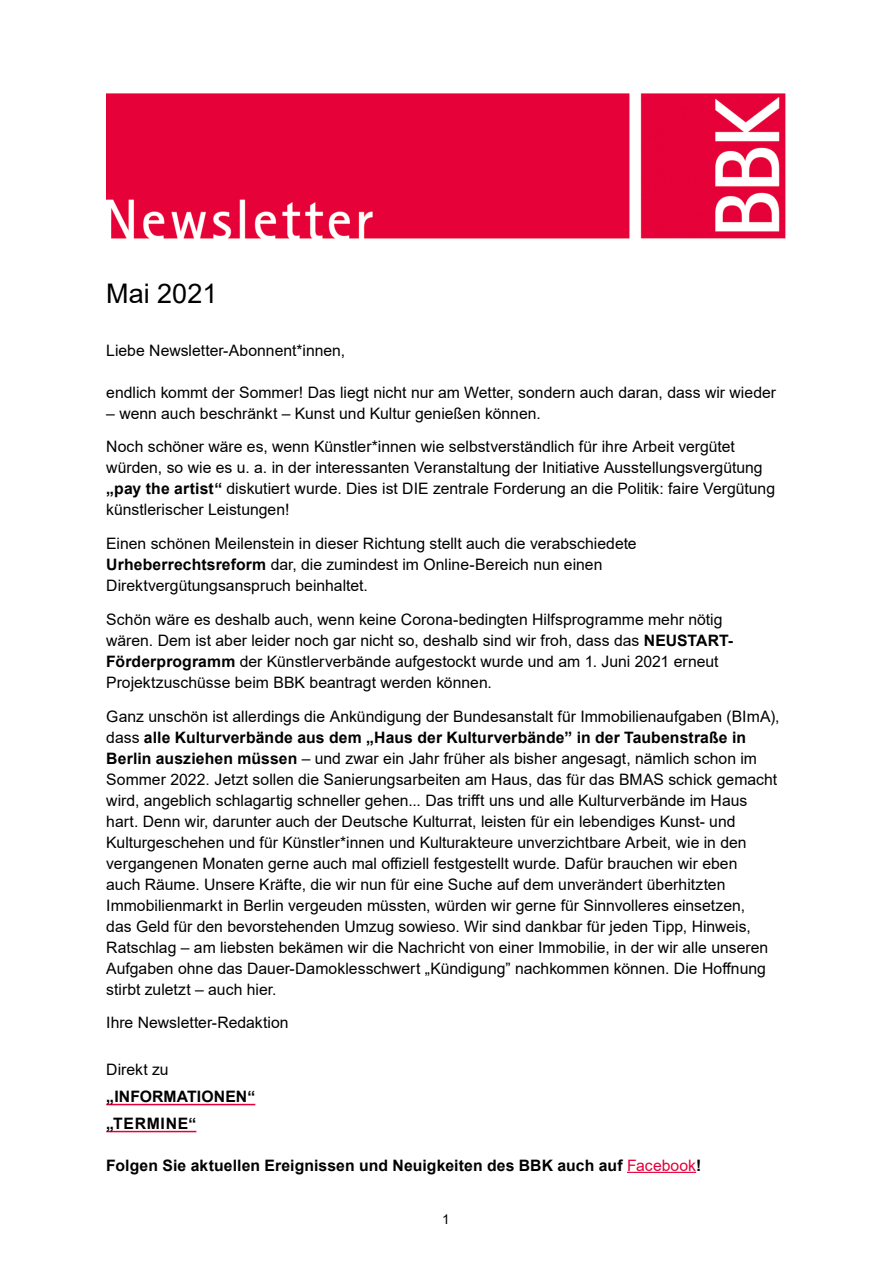
<style>
.page{position:relative;width:893px;height:1263px;background:#fff}
.page>*{position:absolute;margin:0;border:0;box-sizing:border-box;transform-origin:0 0}
.t1{font:27px "Arial";color:#000}
.t2{font:15.75px/21px "Arial";color:#000}
.t3{font:700 15.75px/27px "Arial";letter-spacing:.005em;color:#000}
.t4{font:13.5px "Arial";color:#000}
.s1{font-weight:700}
.s2{font-weight:400;color:#e4003c}
</style>
<div class="page">
<img style="left:106px;top:94px;width:680px;height:145px">
<hr style="left:106px;top:1104px;width:149px;height:1px;background:#e4003c">
<hr style="left:106px;top:1131px;width:90px;height:1px;background:#e4003c">
<hr style="left:627px;top:1172px;width:69px;height:1px;background:#e4003c">
<h1 class="t1" style="left:106px;top:275px;width:113px">Mai 2021</h1>
<p class="t2" style="left:106px;top:339px;width:240px">Liebe Newsletter-Abonnent*innen,</p>
<p class="t2" style="left:106px;top:381px;width:671px">endlich kommt der Sommer! Das liegt nicht nur am Wetter, sondern auch daran, dass wir wieder</p>
<p class="t2" style="left:106px;top:396px;width:630px;line-height:33.8px">– wenn auch beschränkt – Kunst und Kultur genießen können.<br>Noch schöner wäre es, wenn Künstler*innen wie selbstverständlich für ihre Arbeit vergütet</p>
<p class="t2" style="left:106px;top:457px;width:670px">würden, so wie es u. a. in der interessanten Veranstaltung der Initiative Ausstellungsvergütung <span class="s1">„pay the artist“</span> diskutiert wurde. Dies ist DIE zentrale Forderung an die Politik: faire Vergütung künstlerischer Leistungen!</p>
<p class="t2" style="left:106px;top:533px;width:532px">Einen schönen Meilenstein in dieser Richtung stellt auch die verabschiedete<br><span class="s1">Urheberrechtsreform</span> dar, die zumindest im Online-Bereich nun einen<br>Direktvergütungsanspruch beinhaltet.</p>
<p class="t2" style="left:106px;top:609px;width:628px">Schön wäre es deshalb auch, wenn keine Corona-bedingten Hilfsprogramme mehr nötig wären. Dem ist aber leider noch gar nicht so, deshalb sind wir froh, dass das <span class="s1">NEUSTART-Förderprogramm</span> der Künstlerverbände aufgestockt wurde und am 1. Juni 2021 erneut Projektzuschüsse beim BBK beantragt werden können.</p>
<p class="t2" style="left:106px;top:705px;width:675px">Ganz unschön ist allerdings die Ankündigung der Bundesanstalt für Immobilienaufgaben (BImA), dass <span class="s1">alle Kulturverbände aus dem „Haus der Kulturverbände” in der Taubenstraße in Berlin ausziehen müssen</span> – und zwar ein Jahr früher als bisher angesagt, nämlich schon im Sommer 2022. Jetzt sollen die Sanierungsarbeiten am Haus, das für das BMAS schick gemacht wird, angeblich schlagartig schneller gehen... Das trifft uns und alle Kulturverbände im Haus hart. Denn wir, darunter auch der Deutsche Kulturrat, leisten für ein lebendiges Kunst- und Kulturgeschehen und für Künstler*innen und Kulturakteure unverzichtbare Arbeit, wie in den vergangenen Monaten gerne auch mal offiziell festgestellt wurde. Dafür brauchen wir eben<br>auch Räume. Unsere Kräfte, die wir nun für eine Suche auf dem unverändert überhitzten Immobilienmarkt in Berlin vergeuden müssten, würden wir gerne für Sinnvolleres einsetzen,<br>das Geld für den bevorstehenden Umzug sowieso. Wir sind dankbar für jeden Tipp, Hinweis, Ratschlag – am liebsten bekämen wir die Nachricht von einer Immobilie, in der wir alle unseren Aufgaben ohne das Dauer-Damoklesschwert „Kündigung” nachkommen können. Die Hoffnung stirbt zuletzt – auch hier.</p>
<p class="t2" style="left:106px;top:1012px;width:184px">Ihre Newsletter-Redaktion</p>
<p class="t2" style="left:106px;top:1058px;width:64px">Direkt zu</p>
<p class="t3" style="left:106px;top:1083px;width:151px">„INFORMATIONEN“ „TERMINE“</p>
<p class="t3" style="left:106px;top:1152px;width:596px">Folgen Sie aktuellen Ereignissen und Neuigkeiten des BBK auch auf <span class="s2">Facebook</span>!</p>
<p class="t4" style="left:442px;top:1210px;width:9px">1</p>
</div>
